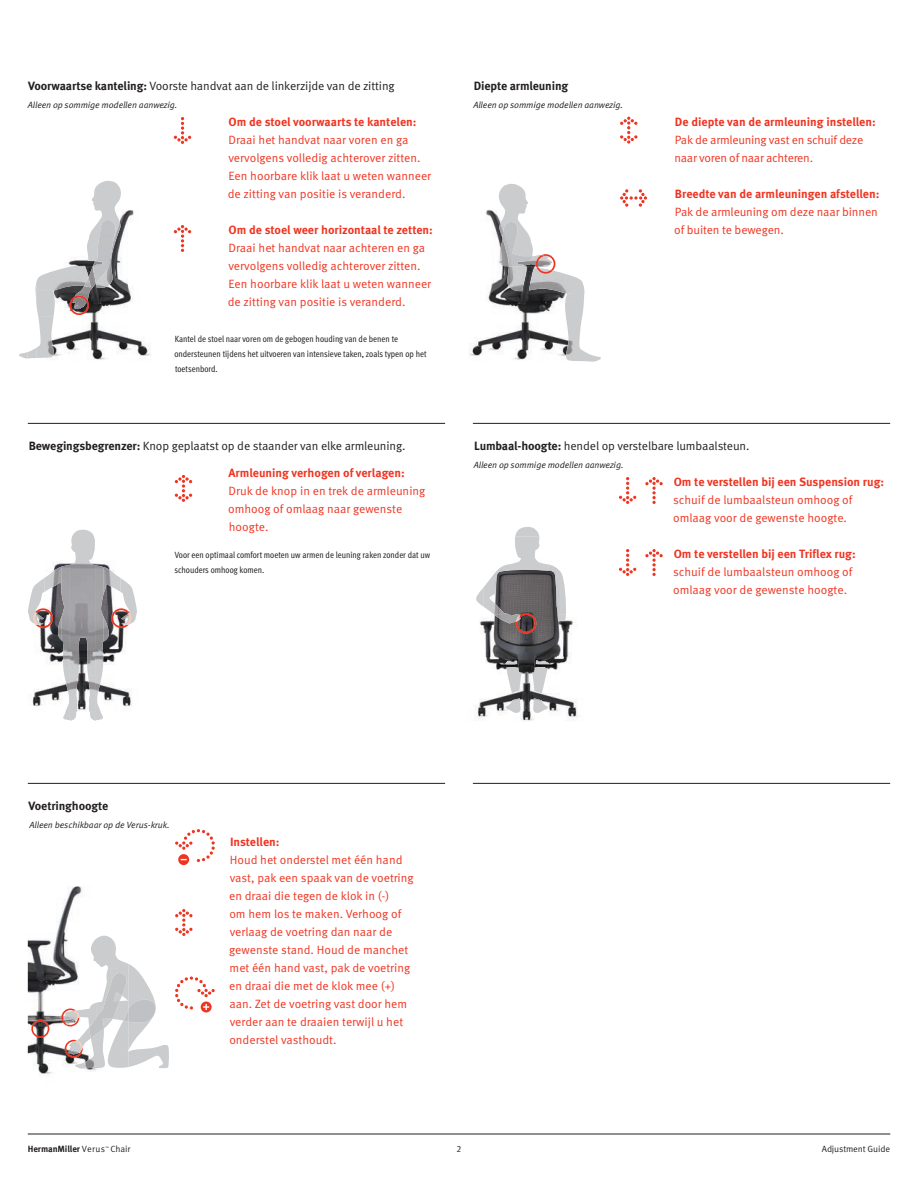
<style>
.page{position:relative;width:918px;height:1188px;background:#fff}
.page>*{position:absolute;margin:0;border:0;box-sizing:border-box;transform-origin:0 0}
.t1{font:12px/18px "Meta OT Norm";color:#ef3522}
.t2{font:12px "Meta OT Norm";letter-spacing:-.01em;color:#231f20}
.t3{font:12px/18px "Meta OT Norm";letter-spacing:-.02em;color:#ef3522}
.t4{font:700 12px "Meta OT";letter-spacing:-.01em;color:#231f20}
.ergonomic_informatio{font:condensed 9px/15px "Meta OT";color:#231f20}
.t5{font:9px "Meta OT Norm Ita";letter-spacing:-.01em;color:#231f20}
.t6{font:9px "Meta OT Norm";letter-spacing:-.01em;color:#231f20}
.t7{font:700 9px "Meta OT";letter-spacing:-.01em;color:#231f20}
.t8{font:3.45px "Meta OT Norm";color:#231f20}
.s1{font-family:"Meta OT";font-weight:700}
.s2{font-family:"Meta OT Norm";font-weight:400}
</style>
<div class="page">
<img style="left:474px;top:571px;width:104px;height:150px">
<img style="left:516px;top:613px;width:20px;height:21px">
<img style="left:533px;top:698px;width:15px;height:15px">
<svg style="left:515px;top:527px;width:24px;height:10px"></svg>
<img style="left:511px;top:537px;width:37px;height:34px">
<img style="left:497px;top:564px;width:14px;height:7px">
<img style="left:548px;top:564px;width:18px;height:51px">
<img style="left:483px;top:571px;width:19px;height:44px">
<img style="left:474px;top:588px;width:9px;height:19px">
<img style="left:502px;top:611px;width:18px;height:12px">
<svg style="left:494px;top:615px;width:8px;height:5px"></svg>
<svg style="left:558px;top:615px;width:8px;height:7px"></svg>
<svg style="left:516px;top:615px;width:5px;height:7px"></svg>
<svg style="left:536px;top:661px;width:13px;height:3px"></svg>
<img style="left:532px;top:667px;width:16px;height:26px">
<svg style="left:506px;top:661px;width:11px;height:3px"></svg>
<img style="left:506px;top:698px;width:15px;height:15px">
<img style="left:506px;top:667px;width:15px;height:26px">
<img style="left:28px;top:886px;width:78px;height:188px">
<img style="left:61px;top:1009px;width:7px;height:18px">
<img style="left:65px;top:1040px;width:18px;height:18px">
<img style="left:31px;top:1020px;width:18px;height:18px">
<img style="left:91px;top:936px;width:27px;height:33px">
<img style="left:118px;top:959px;width:10px;height:14px">
<img style="left:96px;top:969px;width:22px;height:4px">
<img style="left:64px;top:1003px;width:4px;height:21px">
<img style="left:85px;top:1054px;width:21px;height:14px">
<svg style="left:75px;top:1062px;width:10px;height:7px"></svg>
<img style="left:66px;top:1011px;width:2px;height:14px">
<img style="left:68px;top:992px;width:38px;height:62px">
<svg style="left:74px;top:1040px;width:9px;height:11px"></svg>
<img style="left:89px;top:973px;width:34px;height:65px">
<img style="left:106px;top:1021px;width:17px;height:47px">
<svg style="left:123px;top:964px;width:46px;height:104px"></svg>
<img style="left:469px;top:210px;width:96px;height:150px">
<img style="left:533px;top:239px;width:20px;height:28px">
<img style="left:499px;top:184px;width:34px;height:107px">
<img style="left:503px;top:222px;width:29px;height:45px">
<img style="left:529px;top:268px;width:45px;height:25px">
<img style="left:574px;top:277px;width:11px;height:42px">
<svg style="left:565px;top:293px;width:9px;height:9px"></svg>
<img style="left:565px;top:302px;width:9px;height:59px">
<img style="left:574px;top:319px;width:9px;height:42px">
<svg style="left:583px;top:351px;width:18px;height:11px"></svg>
<img style="left:536px;top:254px;width:19px;height:17px">
<svg style="left:536px;top:255px;width:13px;height:11px"></svg>
<img style="left:537px;top:268px;width:16px;height:6px">
<img style="left:32px;top:529px;width:100px;height:182px">
<img style="left:111px;top:608px;width:18px;height:20px">
<img style="left:35px;top:608px;width:18px;height:20px">
<img style="left:70px;top:530px;width:25px;height:145px">
<img style="left:61px;top:565px;width:9px;height:155px">
<img style="left:95px;top:565px;width:9px;height:156px">
<img style="left:44px;top:567px;width:17px;height:25px">
<img style="left:104px;top:567px;width:17px;height:26px">
<img style="left:36px;top:578px;width:9px;height:47px">
<img style="left:120px;top:578px;width:9px;height:47px">
<img style="left:28px;top:584px;width:8px;height:40px">
<img style="left:129px;top:584px;width:8px;height:41px">
<img style="left:57px;top:617px;width:4px;height:23px">
<img style="left:104px;top:617px;width:7px;height:25px">
<img style="left:70px;top:675px;width:8px;height:46px">
<img style="left:88px;top:675px;width:7px;height:46px">
<svg style="left:126px;top:612px;width:5px;height:13px"></svg>
<svg style="left:33px;top:612px;width:5px;height:13px"></svg>
<svg style="left:619px;top:477px;width:17px;height:27px"></svg>
<svg style="left:645px;top:477px;width:18px;height:27px"></svg>
<svg style="left:620px;top:189px;width:27px;height:18px"></svg>
<svg style="left:175px;top:475px;width:17px;height:27px"></svg>
<svg style="left:620px;top:117px;width:17px;height:27px"></svg>
<svg style="left:175px;top:909px;width:18px;height:27px"></svg>
<svg style="left:175px;top:829px;width:40px;height:36px"></svg>
<svg style="left:175px;top:977px;width:40px;height:35px"></svg>
<img style="left:25px;top:210px;width:149px;height:150px">
<img style="left:72px;top:261px;width:31px;height:48px">
<img style="left:69px;top:297px;width:20px;height:18px">
<img style="left:74px;top:296px;width:14px;height:7px">
<img style="left:87px;top:181px;width:34px;height:107px">
<img style="left:93px;top:220px;width:24px;height:63px">
<img style="left:36px;top:266px;width:52px;height:25px">
<svg style="left:35px;top:282px;width:1px;height:22px"></svg>
<img style="left:36px;top:291px;width:19px;height:67px">
<svg style="left:19px;top:348px;width:17px;height:10px"></svg>
<svg style="left:84px;top:277px;width:7px;height:10px"></svg>
<svg style="left:174px;top:117px;width:17px;height:27px"></svg>
<svg style="left:174px;top:225px;width:17px;height:27px"></svg>
<svg style="left:619px;top:549px;width:17px;height:27px"></svg>
<svg style="left:645px;top:549px;width:18px;height:27px"></svg>
<hr style="left:28px;top:1134px;width:862px;height:1px;background:#231f20">
<hr style="left:473px;top:783px;width:417px;height:1px;background:#231f20">
<hr style="left:28px;top:783px;width:417px;height:1px;background:#231f20">
<hr style="left:473px;top:423px;width:417px;height:1px;background:#231f20">
<hr style="left:28px;top:423px;width:417px;height:1px;background:#231f20">
<p class="t2" style="left:28px;top:79px;width:368px"><span class="s1">Voorwaartse kanteling:</span> Voorste handvat aan de linkerzijde van de zitting</p>
<p class="t5" style="left:28px;top:100px;width:151px">Alleen op sommige modellen aanwezig.</p>
<p class="t1" style="left:228px;top:113px;width:205px"><span class="s1">Om de stoel voorwaarts te kantelen:<br></span>Draai het handvat naar voren en ga vervolgens volledig achterover zitten.<br>Een hoorbare klik laat u weten wanneer de zitting van positie is veranderd.</p>
<p class="t1" style="left:228px;top:221px;width:207px"><span class="s1">Om de stoel weer horizontaal te zetten:<br></span>Draai het handvat naar achteren en ga vervolgens volledig achterover zitten.<br>Een hoorbare klik laat u weten wanneer de zitting van positie is veranderd.</p>
<p class="ergonomic_informatio" style="left:174px;top:331px;width:254px">Kantel de stoel naar voren om de gebogen houding van de benen te ondersteunen tijdens het uitvoeren van intensieve taken, zoals typen op het toetsenbord.</p>
<p class="t4" style="left:474px;top:78px;width:96px">Diepte armleuning</p>
<p class="t5" style="left:473px;top:100px;width:151px">Alleen op sommige modellen aanwezig.</p>
<p class="t3" style="left:675px;top:113px;width:203px"><span class="s1">De diepte van de armleuning instellen:<br></span>Pak de armleuning vast en schuif deze naar voren of naar achteren.</p>
<p class="t1" style="left:674px;top:185px;width:207px"><span class="s1">Breedte van de armleuningen afstellen:<br></span>Pak de armleuning om deze naar binnen of buiten te bewegen.</p>
<p class="t2" style="left:29px;top:439px;width:378px"><span class="s1">Bewegingsbegrenzer:</span> Knop geplaatst op de staander van elke armleuning.</p>
<p class="t2" style="left:474px;top:439px;width:277px"><span class="s1">Lumbaal-hoogte:</span> hendel op verstelbare lumbaalsteun.</p>
<p class="t5" style="left:474px;top:460px;width:151px">Alleen op sommige modellen aanwezig.</p>
<p class="t1" style="left:228px;top:464px;width:199px"><span class="s1">Armleuning verhogen of verlagen:<br></span>Druk de knop in en trek de armleuning omhoog of omlaag naar gewenste hoogte.</p>
<p class="ergonomic_informatio" style="left:175px;top:547px;width:257px">Voor een optimaal comfort moeten uw armen de leuning raken zonder dat uw schouders omhoog komen.</p>
<p class="t1" style="left:673px;top:473px;width:213px"><span class="s1">Om te verstellen bij een Suspension rug: </span>schuif de lumbaalsteun omhoog of omlaag voor de gewenste hoogte.</p>
<p class="t1" style="left:673px;top:545px;width:184px"><span class="s1">Om te verstellen bij een Triflex rug: </span>schuif de lumbaalsteun omhoog of omlaag voor de gewenste hoogte.</p>
<p class="t4" style="left:29px;top:798px;width:81px">Voetringhoogte</p>
<p class="t5" style="left:30px;top:820px;width:142px">Alleen beschikbaar op de Verus-kruk.</p>
<p class="t1" style="left:229px;top:833px;width:186px"><span class="s1">Instellen:<br></span>Houd het onderstel met één hand vast, pak een spaak van de voetring en draai die tegen de klok in (-)<br>om hem los te maken. Verhoog of verlaag de voetring dan naar de gewenste stand. Houd de manchet met één hand vast, pak de voetring en draai die met de klok mee (+) aan. Zet de voetring vast door hem verder aan te draaien terwijl u het onderstel vasthoudt.</p>
<p class="t7" style="left:28px;top:1143px;width:79px">HermanMiller <span class="s2">Verus</span></p>
<p class="t6" style="left:457px;top:1143px;width:6px">2</p>
<p class="t6" style="left:822px;top:1143px;width:70px">Adjustment Guide</p>
<p class="t8" style="left:105px;top:1145px;width:5px">™</p>
<p class="t6" style="left:111px;top:1143px;width:21px">Chair</p>
</div>
